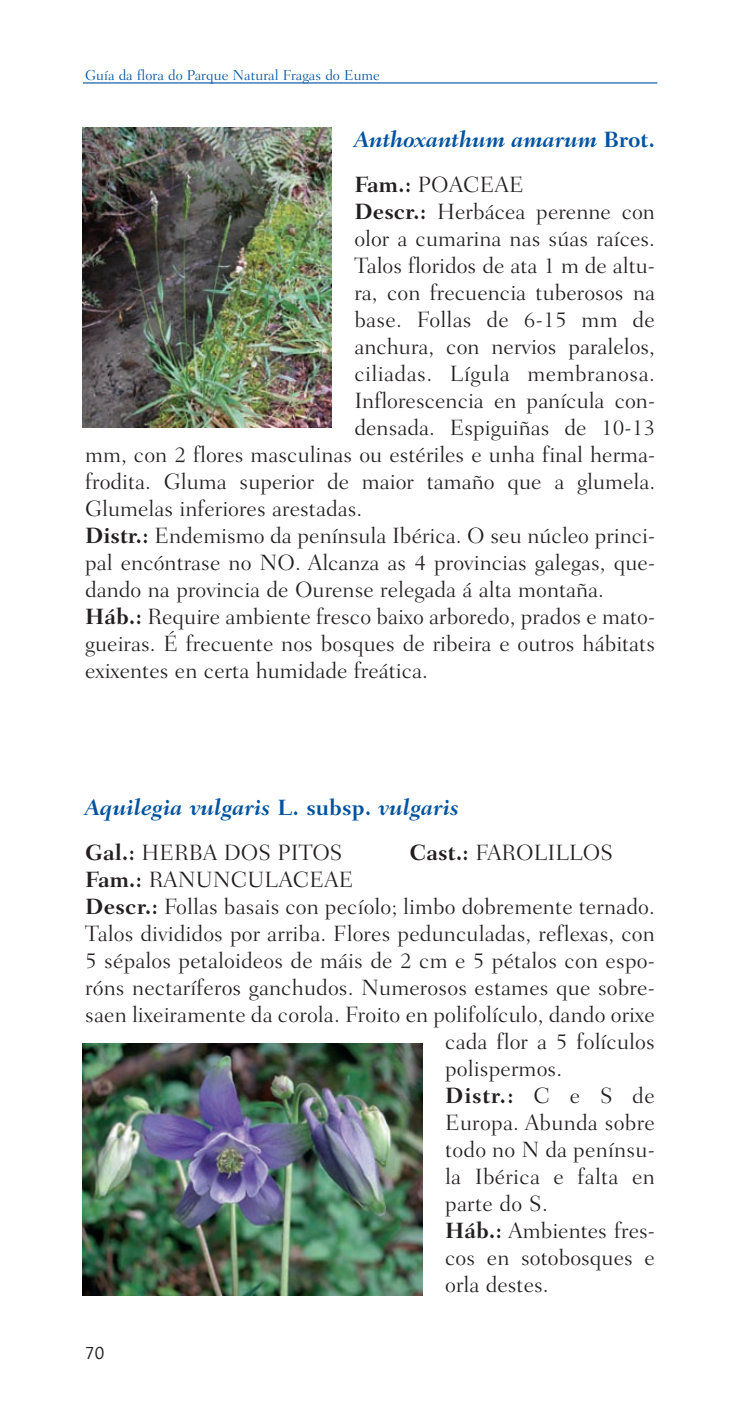
<style>
.page{position:relative;width:753px;height:1423px;background:#fff}
.page>*{position:absolute;margin:0;border:0;box-sizing:border-box;transform-origin:0 0}
.t1{font:300 22.5px "Fairfield LH";color:#231f20}
.t2{font:italic 700 22.5px/45px "Fairfield LH";color:#0153a0}
.t3{font:300 22.5px "Fairfield LH";letter-spacing:.02em;color:#231f20}
.t4{font:700 22.5px "Fairfield LH";letter-spacing:.035em;color:#231f20}
.t5{font:18px "Foundry Journal";color:#231f20}
.t6{font:300 14.62px "Fairfield LH";color:#0153a0}
.s1{font-style:normal}
.s2{font-style:normal;color:#231f20}
.s3{font-weight:300;font-style:normal;color:#231f20}
.s4{font-weight:700}
.s5{font-weight:300}
</style>
<div class="page">
<hr style="left:83px;top:82px;width:574px;height:1px;background:#0153a0">
<img style="left:83px;top:1043px;width:339px;height:252px">
<img style="left:83px;top:128px;width:249px;height:299px">
<p class="t6" style="left:85px;top:69px;width:296px">Guía da flora do Parque Natural Fragas do Eume</p>
<p class="t2" style="left:354px;top:119px;width:302px">Anthoxanthum amarum <span class="s1">Brot.<br></span><span class="s2">Fam.:</span> <span class="s3">POACEAE</span></p>
<p class="t1" style="left:354px;top:202px;width:302px"><span class="s4">Descr.:</span> Herbácea perenne con</p>
<p class="t1" style="left:354px;top:229px;width:302px">olor a cumarina nas súas raíces.</p>
<p class="t1" style="left:354px;top:256px;width:302px">Talos floridos de ata 1 m de altu-</p>
<p class="t1" style="left:354px;top:283px;width:302px">ra, con frecuencia tuberosos na</p>
<p class="t1" style="left:354px;top:310px;width:302px">base. Follas de 6-15 mm de</p>
<p class="t1" style="left:354px;top:337px;width:302px">anchura, con nervios paralelos,</p>
<p class="t3" style="left:354px;top:364px;width:302px">ciliadas. Lígula membranosa.</p>
<p class="t1" style="left:354px;top:391px;width:302px">Inflorescencia en panícula con-</p>
<p class="t1" style="left:354px;top:418px;width:302px">densada. Espiguiñas de 10-13</p>
<p class="t1" style="left:85px;top:445px;width:571px">mm, con 2 flores masculinas ou estériles e unha final herma-</p>
<p class="t1" style="left:85px;top:472px;width:571px">frodita. Gluma superior de maior tamaño que a glumela.</p>
<p class="t1" style="left:85px;top:499px;width:278px">Glumelas inferiores arestadas.</p>
<p class="t1" style="left:85px;top:526px;width:571px"><span class="s4">Distr.:</span> Endemismo da península Ibérica. O seu núcleo princi-</p>
<p class="t1" style="left:85px;top:553px;width:571px">pal encóntrase no NO. Alcanza as 4 provincias galegas, que-</p>
<p class="t1" style="left:85px;top:580px;width:520px">dando na provincia de Ourense relegada á alta montaña.</p>
<p class="t1" style="left:85px;top:608px;width:571px"><span class="s4">Háb.:</span> Require ambiente fresco baixo arboredo, prados e mato-</p>
<p class="t1" style="left:85px;top:634px;width:571px">gueiras. É frecuente nos bosques de ribeira e outros hábitats</p>
<p class="t1" style="left:85px;top:661px;width:344px">exixentes en certa humidade freática.</p>
<p class="t2" style="left:85px;top:786px;width:375px">Aquilegia vulgaris <span class="s1">L. subsp.</span> vulgaris<br><span class="s2">Gal.:</span> <span class="s3">HERBA DOS PITOS</span></p>
<p class="t1" style="left:409px;top:843px;width:205px"><span class="s4">Cast.:</span> FAROLILLOS</p>
<p class="t1" style="left:85px;top:870px;width:270px"><span class="s4">Fam.:</span> RANUNCULACEAE</p>
<p class="t1" style="left:85px;top:897px;width:571px"><span class="s4">Descr.:</span> Follas basais con pecíolo; limbo dobremente ternado.</p>
<p class="t1" style="left:85px;top:924px;width:571px">Talos divididos por arriba. Flores pedunculadas, reflexas, con</p>
<p class="t1" style="left:85px;top:951px;width:571px">5 sépalos petaloideos de máis de 2 cm e 5 pétalos con espo-</p>
<p class="t1" style="left:85px;top:978px;width:571px">róns nectaríferos ganchudos. Numerosos estames que sobre-</p>
<p class="t1" style="left:85px;top:1005px;width:571px">saen lixeiramente da corola. Froito en polifolículo, dando orixe</p>
<p class="t1" style="left:445px;top:1032px;width:211px">cada flor a 5 folículos</p>
<p class="t1" style="left:445px;top:1059px;width:119px">polispermos.</p>
<p class="t4" style="left:445px;top:1086px;width:211px">Distr.: <span class="s5">C e S de</span></p>
<p class="t1" style="left:445px;top:1113px;width:211px">Europa. Abunda sobre</p>
<p class="t1" style="left:445px;top:1140px;width:211px">todo no N da penínsu-</p>
<p class="t1" style="left:445px;top:1167px;width:211px">la Ibérica e falta en</p>
<p class="t1" style="left:445px;top:1194px;width:104px">parte do S.</p>
<p class="t1" style="left:445px;top:1221px;width:211px"><span class="s4">Háb.:</span> Ambientes fres-</p>
<p class="t1" style="left:445px;top:1248px;width:211px">cos en sotobosques e</p>
<p class="t1" style="left:445px;top:1275px;width:105px">orla destes.</p>
<p class="t5" style="left:85px;top:1342px;width:21px">70</p>
</div>
